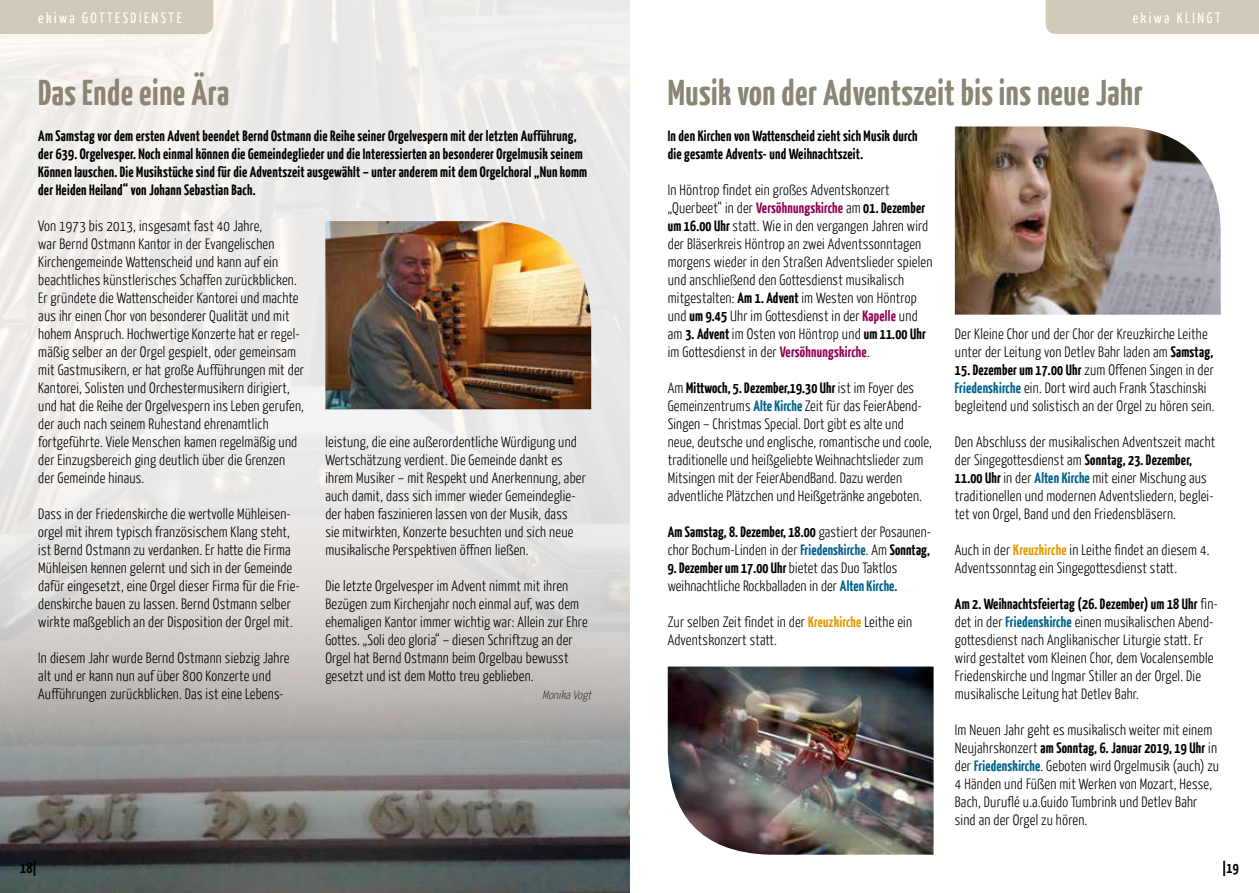
<style>
.page{position:relative;width:1259px;height:893px;background:#fff}
.page>*{position:absolute;margin:0;border:0;box-sizing:border-box;transform-origin:0 0}
.t1{font:700 36px "Yanone Kaffeesatz";letter-spacing:.015em;color:#8c8574}
.t2{font:300 15px/18px "Yanone Kaffeesatz";letter-spacing:.015em;color:#000}
.t3{font:700 15px/18px "Yanone Kaffeesatz";letter-spacing:.015em;color:#000}
.t4{font:15px "Yanone Kaffeesatz";letter-spacing:.17em;color:#fff}
.t5{font:italic 100 12px "Yanone Kaffeesatz";color:#000}
.s1{font-weight:700;color:#910353}
.s2{font-weight:700}
.s3{font-weight:700;color:#00628b}
.s4{font-weight:700;color:#e49b00}
</style>
<div class="page">
<img style="left:0;top:0;width:629px;height:893px">
<img style="left:668px;top:666px;width:265px;height:189px">
<img style="left:955px;top:126px;width:265px;height:189px">
<img style="left:325px;top:221px;width:266px;height:188px">
<div style="left:0;top:0;width:213px;height:34px;background:#d2cab8"></div>
<div style="left:1045px;top:0;width:214px;height:34px;background:#d2cab8"></div>
<p class="t4" style="left:38px;top:8px;width:145px">ekiwa GOTTESDIENSTE</p>
<p class="t4" style="left:1132px;top:8px;width:89px">ekiwa KLINGT</p>
<h1 class="t1" style="left:38px;top:69px;width:193px">Das Ende eine Ära</h1>
<p class="t3" style="left:38px;top:126px;width:550px">Am Samstag vor dem ersten Advent beendet Bernd Ostmann die Reihe seiner Orgelvespern mit der letzten Aufführung, der 639. Orgelvesper. Noch einmal können die Gemeindeglieder und die Interessierten an besonderer Orgelmusik seinem Können lauschen. Die Musikstücke sind für die Adventszeit ausgewählt – unter anderem mit dem Orgelchoral „Nun komm der Heiden Heiland“ von Johann Sebastian Bach.</p>
<p class="t2" style="left:38px;top:217px;width:267px">Von 1973 bis 2013, insgesamt fast 40 Jahre,<br>war Bernd Ostmann Kantor in der Evangelischen Kirchengemeinde Wattenscheid und kann auf ein beachtliches künstlerisches Schaffen zurückblicken.<br>Er gründete die Wattenscheider Kantorei und machte aus ihr einen Chor von besonderer Qualität und mit hohem Anspruch. Hochwertige Konzerte hat er regel&shy;mäßig selber an der Orgel gespielt, oder gemeinsam mit Gastmusikern, er hat große Aufführungen mit der Kantorei, Solisten und Orchestermusikern dirigiert, und hat die Reihe der Orgelvespern ins Leben gerufen, der auch nach seinem Ruhestand ehrenamtlich fortgeführte. Viele Menschen kamen regelmäßig und der Einzugsbereich ging deutlich über die Grenzen der Gemeinde hinaus.</p>
<p class="t2" style="left:38px;top:505px;width:263px">Dass in der Friedenskirche die wertvolle Mühleisen&shy;orgel mit ihrem typisch französischem Klang steht, ist Bernd Ostmann zu verdanken. Er hatte die Firma Mühleisen kennen gelernt und sich in der Gemeinde dafür eingesetzt, eine Orgel dieser Firma für die Frie&shy;denskirche bauen zu lassen. Bernd Ostmann selber wirkte maßgeblich an der Disposition der Orgel mit.</p>
<p class="t2" style="left:38px;top:649px;width:252px">In diesem Jahr wurde Bernd Ostmann siebzig Jahre alt und er kann nun auf über 800 Konzerte und<br>Aufführungen zurückblicken. Das ist eine Lebens-</p>
<p class="t2" style="left:325px;top:433px;width:262px">leistung, die eine außerordentliche Würdigung und Wertschätzung verdient. Die Gemeinde dankt es ihrem Musiker – mit Respekt und Anerkennung, aber auch damit, dass sich immer wieder Gemeindeglie&shy;der haben faszinieren lassen von der Musik, dass<br>sie mitwirkten, Konzerte besuchten und sich neue musikalische Perspektiven öffnen ließen.</p>
<p class="t2" style="left:325px;top:577px;width:264px">Die letzte Orgelvesper im Advent nimmt mit ihren Bezügen zum Kirchenjahr noch einmal auf, was dem ehemaligen Kantor immer wichtig war: Allein zur Ehre Gottes. „Soli deo gloria“ – diesen Schriftzug an der Orgel hat Bernd Ostmann beim Orgelbau bewusst gesetzt und ist dem Motto treu geblieben.</p>
<p class="t5" style="left:542px;top:688px;width:54px">MonikaVogt</p>
<h1 class="t1" style="left:668px;top:69px;width:476px">Musik von der Adventszeit bis ins neue Jahr</h1>
<p class="t3" style="left:668px;top:126px;width:251px">In den Kirchen von Wattenscheid zieht sich Musik durch die gesamte Advents- und Weihnachtszeit.</p>
<p class="t2" style="left:668px;top:181px;width:266px">In Höntrop findet ein großes Adventskonzert „Querbeet“ in der <span class="s1">Versöhnungskirche</span> am <span class="s2">01. Dezember um 16.00 Uhr</span> statt. Wie in den vergangen Jahren wird der Bläserkreis Höntrop an zwei Adventssonntagen morgens wieder in den Straßen Adventslieder spielen und anschließend den Gottesdienst musikalisch mitgestalten: <span class="s2">Am 1. Advent</span> im Westen von Höntrop und <span class="s2">um 9.45</span> Uhr im Gottesdienst in der <span class="s1">Kapelle</span> und am <span class="s2">3. Advent</span> im Osten von Höntrop und <span class="s2">um 11.00 Uhr </span>im Gottesdienst in der <span class="s1">Versöhnungskirche</span>.</p>
<p class="t2" style="left:668px;top:379px;width:266px">Am <span class="s2">Mittwoch, 5. Dezember,19.30 Uhr</span> ist im Foyer des Gemeinzentrums <span class="s3">Alte Kirche</span> Zeit für das FeierAbend-Singen – Christmas Special. Dort gibt es alte und neue, deutsche und englische, romantische und coole, traditionelle und heißgeliebte Weihnachtslieder zum Mitsingen mit der FeierAbendBand. Dazu werden adventliche Plätzchen und Heißgetränke angeboten.</p>
<p class="t2" style="left:668px;top:523px;width:265px"><span class="s2">Am Samstag, 8. Dezember, 18.00</span> gastiert der Posaunen&shy;chor Bochum-Linden in der <span class="s3">Friedenskirche</span>. Am <span class="s2">Sonntag,</span></p>
<p class="t2" style="left:668px;top:559px;width:231px"><span class="s2">9. Dezember um 17.00 Uhr</span> bietet das Duo Taktlos weihnachtliche Rockballaden in der <span class="s3">Alten Kirche.</span></p>
<p class="t2" style="left:668px;top:613px;width:246px">Zur selben Zeit findet in der <span class="s4">Kreuzkirche</span> Leithe ein<br>Adventskonzert statt.</p>
<p class="t2" style="left:955px;top:325px;width:260px">Der Kleine Chor und der Chor der Kreuzkirche Leithe unter der Leitung von Detlev Bahr laden am <span class="s2">Samstag,</span></p>
<p class="t2" style="left:955px;top:361px;width:261px"><span class="s2">15. Dezember um 17.00 Uhr</span> zum Offenen Singen in der<br><span class="s3">Friedenskirche</span> ein. Dort wird auch Frank Staschinski begleitend und solistisch an der Orgel zu hören sein.</p>
<p class="t2" style="left:955px;top:433px;width:262px">Den Abschluss der musikalischen Adventszeit macht der Singegottesdienst am <span class="s2">Sonntag, 23. Dezember, 11.00 Uhr</span> in der <span class="s3">Alten Kirche</span> mit einer Mischung aus traditionellen und modernen Adventsliedern, beglei&shy;tet von Orgel, Band und den Friedensbläsern.</p>
<p class="t2" style="left:955px;top:541px;width:256px">Auch in der <span class="s4">Kreuzkirche</span> in Leithe findet an diesem 4.<br>Adventssonntag ein Singegottesdienst statt.</p>
<p class="t2" style="left:955px;top:595px;width:264px"><span class="s2">Am 2. Weihnachtsfeiertag (26. Dezember) um 18 Uhr</span> fin&shy;det in der <span class="s3">Friedenskirche</span> einen musikalischen Abend&shy;gottesdienst nach Anglikanischer Liturgie statt. Er wird gestaltet vom Kleinen Chor, dem Vocalensemble Friedenskirche und Ingmar Stiller an der Orgel. Die musikalische Leitung hat Detlev Bahr.</p>
<p class="t2" style="left:955px;top:721px;width:266px">Im Neuen Jahr geht es musikalisch weiter mit einem Neujahrskonzert <span class="s2">am Sonntag, 6. Januar 2019, 19 Uhr</span> in der <span class="s3">Friedenskirche</span>. Geboten wird Orgelmusik (auch) zu 4 Händen und Füßen mit Werken von Mozart, Hesse, Bach, Duruflé u.a.Guido Tumbrink und Detlev Bahr sind an der Orgel zu hören.</p>
<p class="t3" style="left:20px;top:858px;width:18px">18|</p>
<p class="t3" style="left:1222px;top:858px;width:18px">|19</p>
</div>
